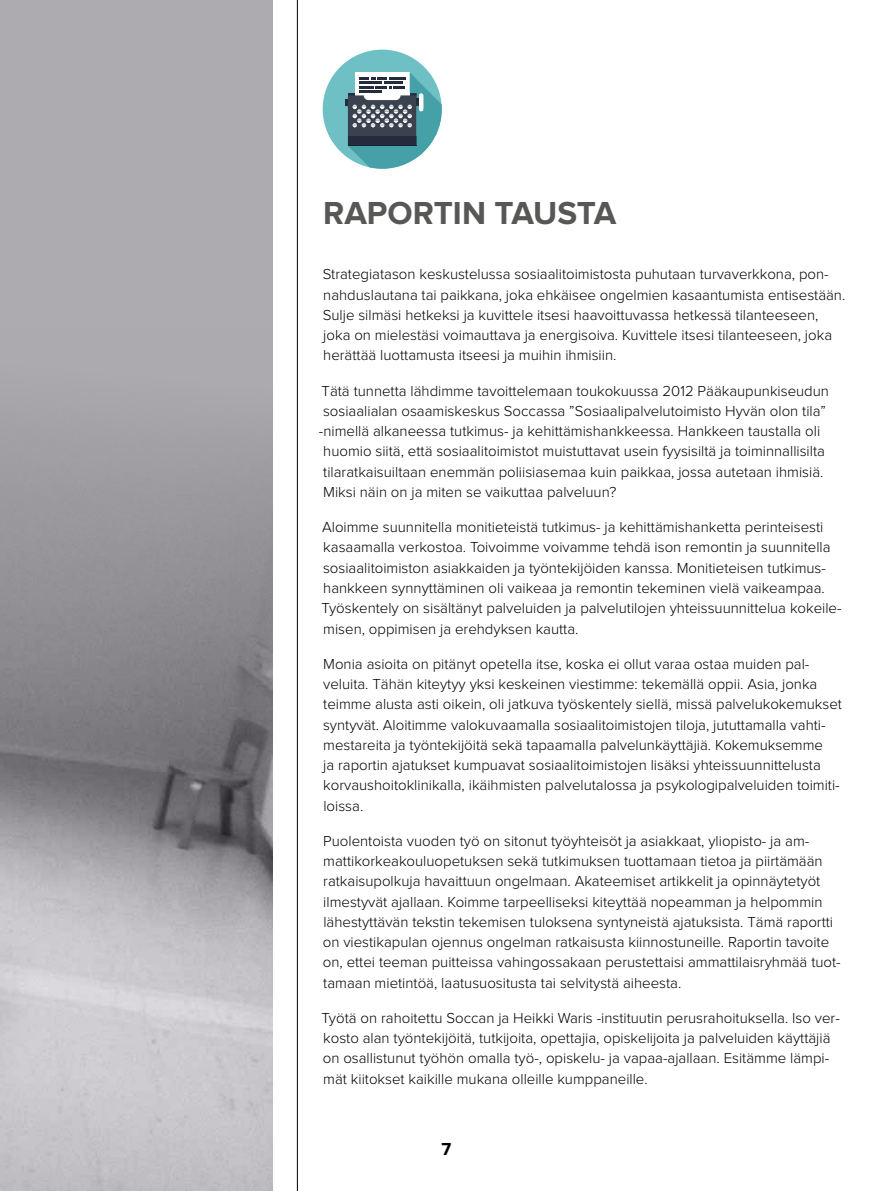
<style>
.page{position:relative;width:893px;height:1191px;background:#fff}
.page>*{position:absolute;margin:0;border:0;box-sizing:border-box;transform-origin:0 0}
.t1{font:700 33px "Proxima Nova";color:#575756}
.t2{font:700 18px "Proxima Nova";color:#000}
.t3{font:300 15px/20.2px "Proxima Nova";color:#000}
</style>
<div class="page">
<div style="left:0;top:0;width:272px;height:1191px;background:#adabb0"></div>
<img style="left:0;top:430px;width:272px;height:761px">
<hr style="left:297px;top:0;width:1px;height:1191px;background:#000">
<div style="left:323px;top:50px;width:119px;height:119px;background:#6fc0c5;border-radius:50%"></div>
<svg style="left:346px;top:72px;width:96px;height:97px"></svg>
<h1 class="t1" style="left:323px;top:198px;width:295px">RAPORTIN TAUSTA</h1>
<p class="t3" style="left:323px;top:265px;width:524px">Strategiatason keskustelussa sosiaalitoimistosta puhutaan turvaverkkona, pon&shy;nahduslautana tai paikkana, joka ehkäisee ongelmien kasaantumista entisestään.<br>Sulje silmäsi hetkeksi ja kuvittele itsesi haavoittuvassa hetkessä tilanteeseen, joka on mielestäsi voimauttava ja energisoiva. Kuvittele itsesi tilanteeseen, joka herättää luottamusta itseesi ja muihin ihmisiin.</p>
<p class="t3" style="left:319px;top:381px;width:512px">Tätä tunnetta lähdimme tavoittelemaan toukokuussa 2012 Pääkaupunkiseudun sosiaalialan osaamiskeskus Soccassa ”Sosiaalipalvelutoimisto Hyvän olon tila” -nimellä alkaneessa tutkimus- ja kehittämishankkeessa. Hankkeen taustalla oli huomio siitä, että sosiaalitoimistot muistuttavat usein fyysisiltä ja toiminnallisilta tilaratkaisuiltaan enemmän poliisiasemaa kuin paikkaa, jossa autetaan ihmisiä.<br>Miksi näin on ja miten se vaikuttaa palveluun?</p>
<p class="t3" style="left:322px;top:518px;width:521px">Aloimme suunnitella monitieteistä tutkimus- ja kehittämishanketta perinteisesti kasaamalla verkostoa. Toivoimme voivamme tehdä ison remontin ja suunnitella sosiaalitoimiston asiakkaiden ja työntekijöiden kanssa. Monitieteisen tutkimus&shy;hankkeen synnyttäminen oli vaikeaa ja remontin tekeminen vielä vaikeampaa.<br>Työskentely on sisältänyt palveluiden ja palvelutilojen yhteissuunnittelua kokeile&shy;misen, oppimisen ja erehdyksen kautta.</p>
<p class="t3" style="left:323px;top:654px;width:520px">Monia asioita on pitänyt opetella itse, koska ei ollut varaa ostaa muiden pal&shy;veluita. Tähän kiteytyy yksi keskeinen viestimme: tekemällä oppii. Asia, jonka teimme alusta asti oikein, oli jatkuva työskentely siellä, missä palvelukokemukset syntyvät. Aloitimme valokuvaamalla sosiaalitoimistojen tiloja, jututtamalla vahti&shy;mestareita ja työntekijöitä sekä tapaamalla palvelunkäyttäjiä. Kokemuksemme<br>ja raportin ajatukset kumpuavat sosiaalitoimistojen lisäksi yhteissuunnittelusta korvaushoitoklinikalla, ikäihmisten palvelutalossa ja psykologipalveluiden toimiti&shy;loissa.</p>
<p class="t3" style="left:323px;top:831px;width:519px">Puolentoista vuoden työ on sitonut työyhteisöt ja asiakkaat, yliopisto- ja am&shy;mattikorkeakouluopetuksen sekä tutkimuksen tuottamaan tietoa ja piirtämään ratkaisupolkuja havaittuun ongelmaan. Akateemiset artikkelit ja opinnäytetyöt ilmestyvät ajallaan. Koimme tarpeelliseksi kiteyttää nopeamman ja helpommin lähestyttävän tekstin tekemisen tuloksena syntyneistä ajatuksista. Tämä raportti on viestikapulan ojennus ongelman ratkaisusta kiinnostuneille. Raportin tavoite on, ettei teeman puitteissa vahingossakaan perustettaisi ammattilaisryhmää tuot&shy;tamaan mietintöä, laatusuositusta tai selvitystä aiheesta.</p>
<p class="t3" style="left:322px;top:1008px;width:520px">Työtä on rahoitettu Soccan ja Heikki Waris -instituutin perusrahoituksella. Iso ver&shy;kosto alan työntekijöitä, tutkijoita, opettajia, opiskelijoita ja palveluiden käyttäjiä on osallistunut työhön omalla työ-, opiskelu- ja vapaa-ajallaan. Esitämme lämpi&shy;mät kiitokset kaikille mukana olleille kumppaneille.</p>
<p class="t2" style="left:442px;top:1140px;width:11px">7</p>
</div>
